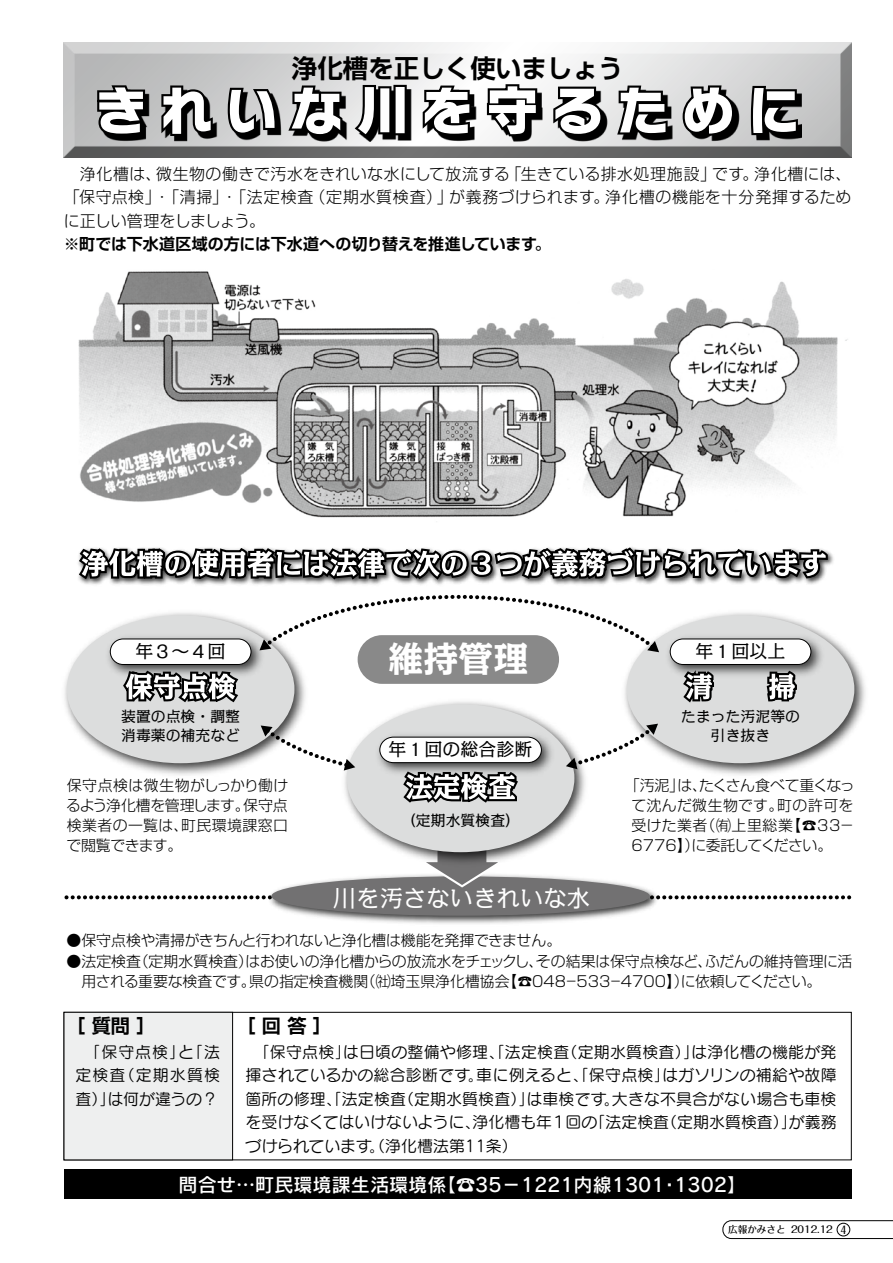
<style>
.page{position:relative;width:893px;height:1263px;background:#fff}
.page>*{position:absolute;margin:0;border:0;box-sizing:border-box;transform-origin:0 0}
.t1{font:53.1px "Rodin NTLG Pro EB";letter-spacing:.23em;color:#fff}
.t2{font:700 34.95px "Kakumin Pro";color:#fff}
.t3{font:700 25.5px "Shin Go Pro De";color:#000}
.t4{font:23.4px "Kakumin Pro";color:#fff}
.t5{font:19.2px "Rodin Pro DB";color:#fff}
.t6{font:700 19.2px "Shin Go Pro De";color:#000}
.t7{font:18px "Kakumin Pro";color:#000}
.t8{font:15.9px/23.4px "Seurat Pro M";letter-spacing:.005em;color:#000}
.t9{font:300 15.9px/23.4px "Shin Go Pro";letter-spacing:.025em;color:#000}
.t10{font:700 15.9px "Shin Go Pro De";letter-spacing:-.01em;color:#000}
.t11{font:15.9px/23.4px "Seurat Pro M";letter-spacing:.07em;color:#000;text-align:right}
.t12{font:300 15.9px "Shin Go Pro";letter-spacing:.045em;color:#000}
.t13{font:300 14.85px/20.2px "Shin Go Pro";color:#000}
.t14{font:14.85px/19.2px "Kakumin Pro";color:#000;text-align:center}
.t15{font:300 14.85px/20.2px "Shin Go Pro";letter-spacing:.025em;color:#000;text-align:right}
.t16{font:300 14.85px/20.2px "Shin Go Pro";letter-spacing:-.035em;color:#000}
.t17{font:300 14.85px "Shin Go Pro";letter-spacing:-.02em;color:#000}
.t18{font:300 14.85px "Shin Go Pro";letter-spacing:-.055em;color:#000}
.t19{font:300 14.85px "Shin Go Pro";letter-spacing:.02em;color:#000}
.t20{font:300 14.85px "Shin Go Pro";letter-spacing:-.065em;color:#000}
.t21{font:500 10.65px "Folk Pro";color:#000}
.t22{font:500 9.6px "Folk Pro";color:#000}
</style>
<div class="page">
<div style="left:64px;top:1012px;width:787px;height:148px;border:1px solid #000"></div>
<div style="left:64px;top:1012px;width:169px;height:148px;background:#eeefef"></div>
<div style="left:64px;top:1012px;width:169px;height:148px;border:1px solid #000"></div>
<div style="left:62px;top:42px;width:790px;height:117px;background:#000;opacity:.75"></div>
<svg style="left:101px;top:89px;width:701px;height:53px"></svg>
<svg style="left:95px;top:83px;width:52px;height:55px;background:#262626"></svg>
<svg style="left:159px;top:83px;width:57px;height:55px;background:#414141"></svg>
<svg style="left:226px;top:86px;width:53px;height:51px;background:#484848"></svg>
<svg style="left:285px;top:83px;width:124px;height:57px;background:#484848"></svg>
<svg style="left:421px;top:83px;width:53px;height:55px"></svg>
<svg style="left:485px;top:82px;width:55px;height:56px"></svg>
<svg style="left:551px;top:84px;width:54px;height:54px;background:#3c3c3c"></svg>
<svg style="left:614px;top:83px;width:56px;height:54px;background:#404040"></svg>
<svg style="left:680px;top:83px;width:56px;height:55px;background:#3b3b3b"></svg>
<svg style="left:749px;top:83px;width:52px;height:54px;background:#353536"></svg>
<img style="left:78px;top:271px;width:770px;height:247px">
<svg style="left:66px;top:895px;width:786px;height:4px"></svg>
<img style="left:266px;top:876px;width:395px;height:48px">
<div style="left:271px;top:876px;width:379px;height:40px;background:#727172;border-radius:50%"></div>
<img style="left:624px;top:612px;width:242px;height:163px">
<div style="left:627px;top:615px;width:227px;height:148px;background:#dcdddd;border-radius:50%"></div>
<img style="left:64px;top:612px;width:242px;height:163px">
<div style="left:67px;top:615px;width:227px;height:148px;background:#dcdddd;border-radius:50%"></div>
<img style="left:84px;top:552px;width:750px;height:33px">
<svg style="left:78px;top:547px;width:752px;height:36px"></svg>
<div style="left:358px;top:635px;width:201px;height:49px;background:#898989;border-radius:24px"></div>
<img style="left:102px;top:630px;width:160px;height:46px">
<div style="left:110px;top:639px;width:141px;height:25px;background:#fff;border-radius:13px"></div>
<div style="left:110px;top:639px;width:141px;height:26px;border:1px solid #000;border-radius:13px"></div>
<img style="left:661px;top:630px;width:167px;height:46px">
<div style="left:670px;top:639px;width:141px;height:25px;background:#fff;border-radius:13px"></div>
<div style="left:670px;top:639px;width:141px;height:26px;border:1px solid #000;border-radius:13px"></div>
<svg style="left:120px;top:668px;width:121px;height:35px"></svg>
<img style="left:343px;top:701px;width:243px;height:144px">
<div style="left:347px;top:704px;width:227px;height:148px;background:#dcdddd;border-radius:50%"></div>
<img style="left:371px;top:728px;width:188px;height:42px">
<svg style="left:379px;top:737px;width:163px;height:151px"></svg>
<svg style="left:680px;top:663px;width:38px;height:40px"></svg>
<svg style="left:764px;top:668px;width:35px;height:34px"></svg>
<svg style="left:259px;top:594px;width:400px;height:58px"></svg>
<svg style="left:566px;top:723px;width:92px;height:46px"></svg>
<svg style="left:261px;top:725px;width:94px;height:45px"></svg>
<div style="left:64px;top:1169px;width:787px;height:30px;background:#000"></div>
<svg style="left:722px;top:1220px;width:171px;height:19px"></svg>
<h3 class="t3" style="left:292px;top:47px;width:333px">浄化槽を正しく使いましょう</h3>
<h1 class="t1" style="left:94px;top:73px;width:707px">きれいな川を守るために</h1>
<p class="t9" style="left:505px;top:160px;width:212px">「生きている排水処理施設」</p>
<p class="t9" style="left:156px;top:160px;width:355px">微生物の働きで汚水をきれいな水にして放流する</p>
<p class="t9" style="left:64px;top:160px;width:99px">　浄化槽は、</p>
<p class="t9" style="left:754px;top:160px;width:99px">浄化槽には、</p>
<p class="t9" style="left:712px;top:160px;width:48px">です。</p>
<p class="t9" style="left:449px;top:184px;width:162px">が義務づけられます。</p>
<p class="t9" style="left:64px;top:184px;width:251px">「保守点検」・「清掃」・「法定検査に正しい管理をしましょう。</p>
<p class="t10" style="left:64px;top:231px;width:488px">※町では下水道区域の方には下水道への切り替えを推進しています。</p>
<p class="t9" style="left:309px;top:184px;width:145px">（定期水質検査）」</p>
<p class="t12" style="left:605px;top:184px;width:248px">浄化槽の機能を十分発揮するため</p>
<p class="t7" style="left:136px;top:637px;width:91px">年３～４回</p>
<h2 class="t2" style="left:388px;top:631px;width:141px">維持管理</h2>
<p class="t7" style="left:696px;top:637px;width:91px">年１回以上</p>
<p class="t14" style="left:121px;top:705px;width:121px">装置の点検・調整</p>
<p class="t14" style="left:121px;top:724px;width:121px">消毒薬の補充など</p>
<p class="t7" style="left:389px;top:735px;width:145px">年１回の総合診断</p>
<p class="t14" style="left:681px;top:705px;width:121px">たまった汚泥等の引き抜き</p>
<p class="t15" style="left:67px;top:773px;width:223px">保守点検は微生物がしっかり働け保守点</p>
<p class="t13" style="left:181px;top:793px;width:108px;text-indent:-115px">るよう浄化槽を管理します。<br>町民環境課窓口</p>
<p class="t13" style="left:66px;top:814px;width:123px">検業者の一覧は、で閲覧できます。</p>
<p class="t14" style="left:401px;top:809px;width:121px">（定期水質検査(</p>
<p class="t13" style="left:625px;top:773px;width:84px">「汚泥は」、</p>
<p class="t18" style="left:699px;top:773px;width:157px">たくさん食べて重くなっ</p>
<p class="t13" style="left:777px;top:793px;width:78px">町の許可を</p>
<p class="t19" style="left:631px;top:793px;width:153px">て沈んだ微生物です。</p>
<p class="t13" style="left:786px;top:814px;width:70px">】☎33－</p>
<p class="t13" style="left:700px;top:814px;width:94px">（㈲上里総業</p>
<p class="t16" style="left:691px;top:814px;width:142px;text-indent:-60px">受けた業者<br>に委託してください。</p>
<p class="t13" style="left:632px;top:834px;width:69px">6776】）</p>
<h3 class="t4" style="left:333px;top:880px;width:259px">川を汚さないきれいな水</h3>
<p class="t13" style="left:245px;top:929px;width:608px;text-indent:-179px">●保守点検や清掃がきちんと行われないと浄化槽は機能を発揮できません。<br>はお使いの浄化槽からの放流水をチェックしその結果は保守点検などふだんの維持管理に活</p>
<p class="t13" style="left:134px;top:949px;width:121px">（定期水質検査）</p>
<p class="t13" style="left:66px;top:949px;width:76px">●法定検査</p>
<p class="t13" style="left:528px;top:949px;width:16px">、</p>
<p class="t13" style="left:698px;top:949px;width:16px">、</p>
<p class="t13" style="left:502px;top:969px;width:188px">【☎048-533-4700】）</p>
<p class="t13" style="left:361px;top:969px;width:150px">（㈳埼玉県浄化槽協会</p>
<p class="t20" style="left:681px;top:969px;width:142px">に依頼してください。</p>
<p class="t17" style="left:81px;top:969px;width:176px">用される重要な検査です。</p>
<p class="t6" style="left:66px;top:1010px;width:91px">［質問 [</p>
<p class="t11" style="left:75px;top:1040px;width:146px">　「保守点検 「と」 法（定期水質検</p>
<p class="t13" style="left:249px;top:969px;width:121px">県の指定検査機関</p>
<p class="t6" style="left:236px;top:1010px;width:97px">［回答 [</p>
<p class="t8" style="left:246px;top:1040px;width:107px">　「保守点検」</p>
<p class="t8" style="left:343px;top:1040px;width:228px">は日頃の整備や修理、「法定検査</p>
<p class="t8" style="left:691px;top:1040px;width:147px">は浄化槽の機能が発</p>
<p class="t8" style="left:562px;top:1040px;width:139px">（定期水質検査）」</p>
<p class="t8" style="left:662px;top:1063px;width:176px">はガソリンの補給や故障</p>
<p class="t8" style="left:246px;top:1063px;width:426px">揮されているかの総合診断です車に例えると、「保守点検」</p>
<p class="t8" style="left:107px;top:1063px;width:112px;text-indent:-32px">定検査<br>は何が違うの?</p>
<p class="t8" style="left:468px;top:1063px;width:17px">。</p>
<p class="t8" style="left:246px;top:1087px;width:162px">箇所の修理、「法定検査</p>
<p class="t8" style="left:398px;top:1087px;width:138px">（定期水質検査）」</p>
<p class="t8" style="left:526px;top:1087px;width:311px">は車検です大きな不具合がない場合も車検</p>
<p class="t8" style="left:75px;top:1087px;width:41px">査）」</p>
<p class="t8" style="left:604px;top:1087px;width:17px">。</p>
<p class="t8" style="left:472px;top:1110px;width:127px">浄化槽も年１回の</p>
<p class="t8" style="left:589px;top:1110px;width:81px">「法定検査</p>
<p class="t8" style="left:661px;top:1110px;width:137px">（定期水質検査）」</p>
<p class="t8" style="left:369px;top:1110px;width:150px;text-indent:-124px">を受けなくてはいけないように、<br>。（浄化槽法第11条(</p>
<p class="t8" style="left:789px;top:1110px;width:49px">が義務</p>
<p class="t8" style="left:246px;top:1133px;width:128px">づけられています</p>
<p class="t5" style="left:179px;top:1171px;width:269px">問合せ…町民環境課生活環境係</p>
<p class="t5" style="left:437px;top:1171px;width:311px">【☎35－1221内線1301・1302【</p>
<p class="t22" style="left:728px;top:1221px;width:59px">広報かみさと</p>
<p class="t22" style="left:791px;top:1221px;width:43px">2012.12</p>
<p class="t21" style="left:841px;top:1220px;width:7px">4</p>
</div>
